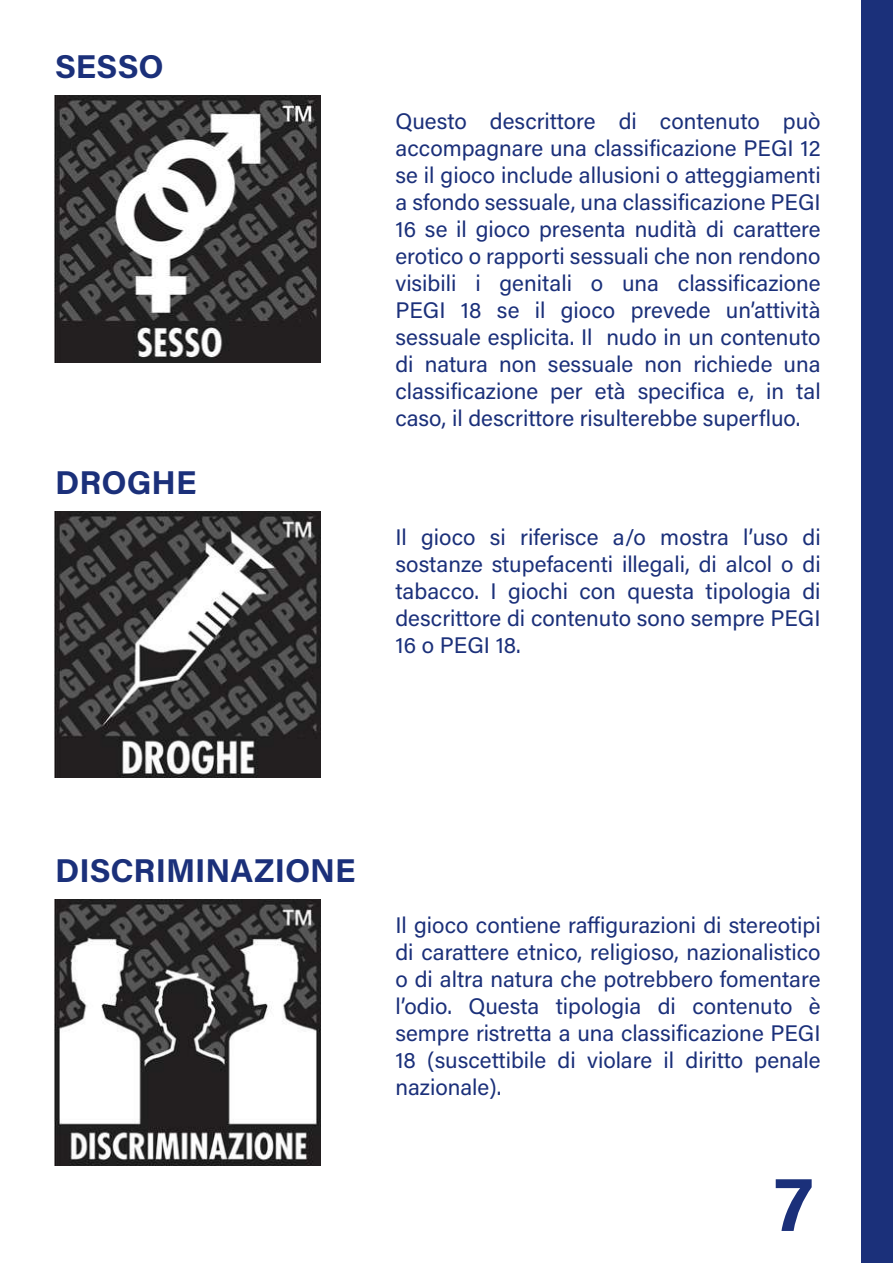
<style>
.page{position:relative;width:893px;height:1263px;background:#fff}
.page>*{position:absolute;margin:0;border:0;box-sizing:border-box;transform-origin:0 0}
.t1{font:700 75px "Acumin Pro";color:#1b307a}
.t2{font:700 33px "Acumin Pro";color:#1b307a}
.t3{font:22.5px/27px "Acumin Pro";color:#1b307a;text-align:justify}
</style>
<div class="page">
<img style="left:54px;top:96px;width:267px;height:266px">
<img style="left:54px;top:899px;width:267px;height:267px">
<img style="left:54px;top:511px;width:267px;height:267px">
<div style="left:861px;top:0;width:32px;height:1263px;background:#1b307a"></div>
<h2 class="t2" style="left:55px;top:44px;width:110px">SESSO</h2>
<h2 class="t2" style="left:55px;top:459px;width:143px">DROGHE</h2>
<p class="t3" style="left:395px;top:107px;width:427px">Questo descrittore di contenuto può accompagnare una classificazione PEGI 12 se il gioco include allusioni o atteggiamenti a sfondo sessuale, una classificazione PEGI 16 se il gioco presenta nudità di carattere erotico o rapporti sessuali che non rendono visibili i genitali o una classificazione PEGI 18 se il gioco prevede un’attività sessuale esplicita. Il nudo in un contenuto di natura non sessuale non richiede una classificazione per età specifica e, in tal caso, il descrittore risulterebbe superfluo.</p>
<p class="t3" style="left:395px;top:523px;width:427px">Il gioco si riferisce a/o mostra l’uso di sostanze stupefacenti illegali, di alcol o di tabacco. I giochi con questa tipologia di descrittore di contenuto sono sempre PEGI 16 o PEGI 18.</p>
<h2 class="t2" style="left:55px;top:847px;width:302px">DISCRIMINAZIONE</h2>
<p class="t3" style="left:395px;top:910px;width:427px">Il gioco contiene raffigurazioni di stereotipi di carattere etnico, religioso, nazionalistico o di altra natura che potrebbero fomentare l’odio. Questa tipologia di contenuto è sempre ristretta a una classificazione PEGI 18 (suscettibile di violare il diritto penale nazionale).</p>
<h1 class="t1" style="left:774px;top:1152px;width:40px">7</h1>
</div>
